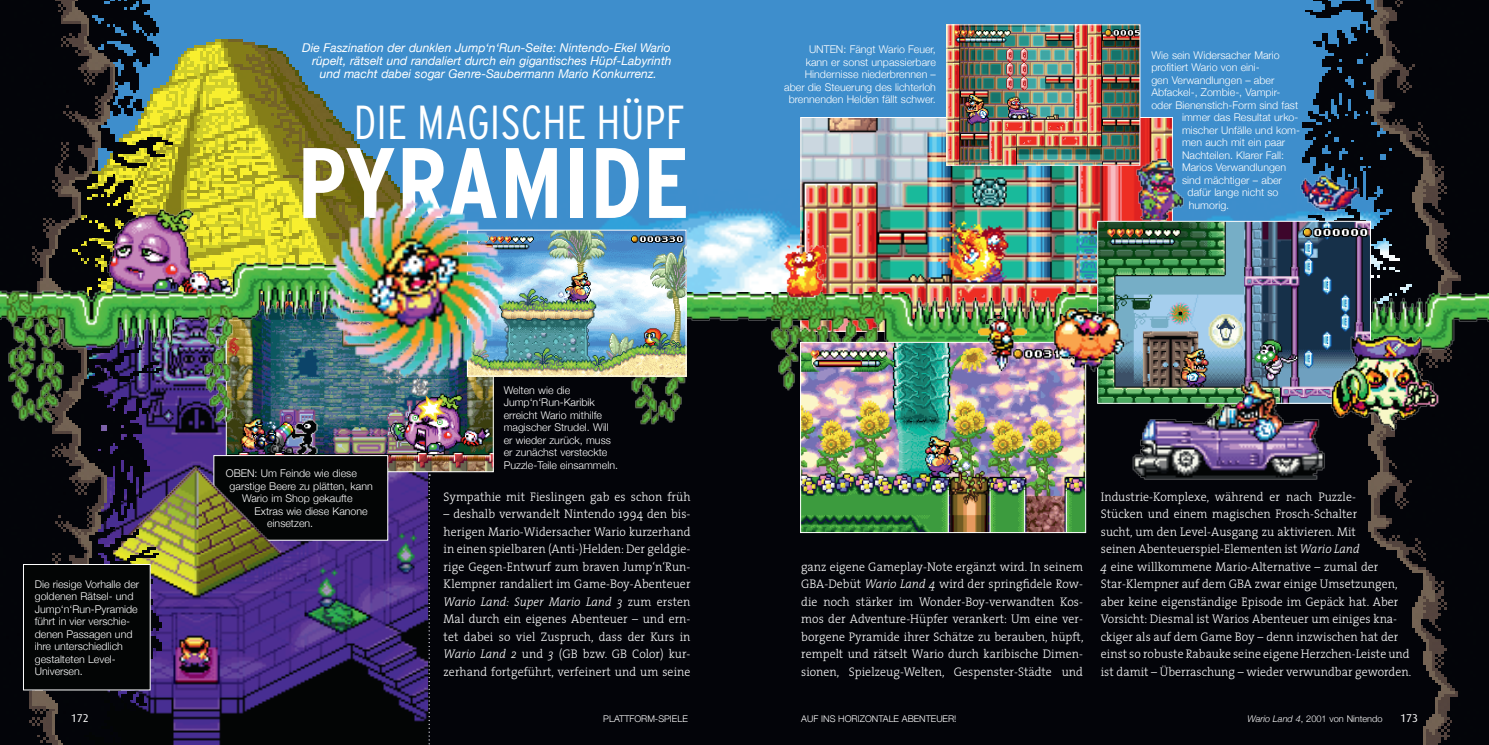
<style>
.page{position:relative;width:1489px;height:745px;background:#fff}
.page>*{position:absolute;margin:0;border:0;box-sizing:border-box;transform-origin:0 0}
.t1{font:700 condensed 99.75px "Interstate";color:#fff}
.t2{font:300 condensed 47.62px "Interstate";color:#fff}
.t3{font:300 12.5px/17.5px "The Serif";letter-spacing:.005em;color:#fff;text-align:justify;scale:.95 1}
.t4{font:italic 12.12px "Helvetica Neue";color:#fff}
.t5{font:11.25px "Dax";color:#fff}
.t6{font:300 10.62px/12.5px "Helvetica Neue";color:#fff}
.t7{font:300 9.25px "Helvetica Neue";color:#fff}
.s1{font-style:italic}
</style>
<div class="page">
<div style="left:0;top:211px;width:1488px;height:533px;background:#030409"></div>
<img style="left:256px;top:0;width:959px;height:293px">
<img style="left:1215px;top:0;width:273px;height:744px">
<img style="left:256px;top:39px;width:270px;height:169px">
<img style="left:256px;top:472px;width:171px;height:250px">
<img style="left:1370px;top:293px;width:118px;height:137px">
<svg style="left:428px;top:474px;width:2px;height:271px"></svg>
<img style="left:0;top:0;width:256px;height:744px">
<img style="left:802px;top:119px;width:368px;height:174px">
<img style="left:549px;top:293px;width:575px;height:137px">
<img style="left:1099px;top:223px;width:269px;height:178px">
<img style="left:948px;top:26px;width:190px;height:137px">
<div style="left:946px;top:24px;width:194px;height:141px;border:1px solid #fff"></div>
<img style="left:802px;top:344px;width:282px;height:186px">
<div style="left:800px;top:342px;width:286px;height:190px;border:1px solid #fff"></div>
<img style="left:228px;top:401px;width:263px;height:69px">
<img style="left:1028px;top:281px;width:115px;height:109px">
<img style="left:1119px;top:140px;width:80px;height:94px">
<img style="left:768px;top:237px;width:72px;height:74px">
<img style="left:1292px;top:161px;width:81px;height:63px">
<img style="left:100px;top:178px;width:150px;height:30px">
<div style="left:23px;top:563px;width:128px;height:127px;background:#030505;border:1px solid #fff"></div>
<div style="left:213px;top:455px;width:175px;height:85px;background:#030505;border:1px solid #fff"></div>
<img style="left:128px;top:458px;width:75px;height:66px">
<img style="left:203px;top:458px;width:106px;height:93px">
<img style="left:1315px;top:318px;width:133px;height:116px">
<img style="left:978px;top:315px;width:48px;height:56px">
<img style="left:549px;top:231px;width:135px;height:143px">
<div style="left:467px;top:229px;width:219px;height:147px;border:1px solid #fff"></div>
<img style="left:0;top:208px;width:467px;height:235px">
<img style="left:1124px;top:361px;width:215px;height:136px">
<img style="left:304px;top:178px;width:245px;height:223px">
<p class="t6" style="left:35px;top:576px;width:106px">Die riesige Vorhalle der goldenen Rätsel- und<br>Jump‘n‘Run-Pyramide führt in vier verschie&shy;denen Passagen und ihre unterschiedlich gestalteten Level-<br>Universen.</p>
<p class="t4" style="left:302px;top:39px;width:370px">Die Faszination der dunklen Jump‘n‘Run-Seite: Nintendo-Ekel Wario</p>
<p class="t4" style="left:312px;top:52px;width:361px">rüpelt, rätselt und randaliert durch ein gigantisches Hüpf-Labyrinth</p>
<p class="t4" style="left:319px;top:65px;width:338px">und macht dabei sogar Genre-Saubermann Mario Konkurrenz.</p>
<h2 class="t2" style="left:354px;top:96px;width:332px">DIE MAGISCHE HÜPF</h2>
<h1 class="t1" style="left:297px;top:127px;width:395px">PYRAMIDE</h1>
<p class="t6" style="left:226px;top:466px;width:132px">OBEN: Um Feinde wie diese</p>
<p class="t6" style="left:230px;top:478px;width:145px">garstige Beere zu plätten, kann</p>
<p class="t6" style="left:242px;top:491px;width:112px">Wario im Shop gekaufte</p>
<p class="t6" style="left:255px;top:503px;width:115px">Extras wie diese Kanone</p>
<p class="t6" style="left:267px;top:516px;width:48px">einsetzen.</p>
<p class="t6" style="left:503px;top:383px;width:116px">Welten wie die<br>Jump‘n‘Run-Karibik erreicht Wario mithilfe magischer Strudel. Will er wieder zurück, muss er zunächst versteckte<br>Puzzle-Teile einsammeln.</p>
<p class="t3" style="left:443px;top:487px;width:261px">Sympathie mit Fieslingen gab es schon früh</p>
<p class="t3" style="left:443px;top:504px;width:261px">– deshalb verwandelt Nintendo 1994 den bis&shy;herigen Mario-Widersacher Wario kurzerhand in einen spielbaren (Anti-)Helden: Der geldgie&shy;rige Gegen-Entwurf zum braven Jump‘n‘Run-Klempner randaliert im Game-Boy-Abenteuer <span class="s1">Wario Land: Super Mario Land 3</span> zum ersten Mal durch ein eigenes Abenteuer – und ern&shy;tet dabei so viel Zuspruch, dass der Kurs in <span class="s1">Wario Land 2</span> und <span class="s1">3</span> (GB bzw. GB Color) kur&shy;zerhand fortgeführt, verfeinert und um seine</p>
<p class="t6" style="left:784px;top:42px;width:153px;text-align:right">UNTEN: Fängt Wario Feuer, kann er sonst unpassierbare<br>Hindernisse niederbrennen – aber die Steuerung des lichterloh brennenden Helden fällt schwer.</p>
<p class="t6" style="left:1151px;top:48px;width:130px">Wie sein Widersacher Mario</p>
<p class="t6" style="left:1151px;top:60px;width:110px">profitiert Wario von eini-</p>
<p class="t6" style="left:1151px;top:73px;width:124px">gen Verwandlungen – aber</p>
<p class="t6" style="left:1151px;top:85px;width:130px">Abfackel-, Zombie-, Vampir-</p>
<p class="t6" style="left:1151px;top:98px;width:148px">oder Bienenstich-Form sind fast</p>
<p class="t6" style="left:1181px;top:110px;width:118px">immer das Resultat urko-</p>
<p class="t6" style="left:1181px;top:123px;width:119px">mischer Unfälle und kom-</p>
<p class="t6" style="left:1181px;top:135px;width:105px">men auch mit ein paar</p>
<p class="t6" style="left:1181px;top:148px;width:103px">Nachteilen. Klarer Fall:</p>
<p class="t6" style="left:1181px;top:160px;width:106px">Marios Verwandlungen</p>
<p class="t6" style="left:1181px;top:173px;width:101px">sind mächtiger – aber</p>
<p class="t6" style="left:1187px;top:185px;width:92px">dafür lange nicht so</p>
<p class="t6" style="left:1188px;top:198px;width:42px">humorig.</p>
<p class="t3" style="left:801px;top:557px;width:298px">ganz eigene Gameplay-Note ergänzt wird. In seinem GBA-Debüt <span class="s1">Wario Land 4</span> wird der springfidele Row&shy;die noch stärker im Wonder-Boy-verwandten Kos&shy;mos der Adventure-Hüpfer verankert: Um eine ver&shy;borgene Pyramide ihrer Schätze zu berauben, hüpft, rempelt und rätselt Wario durch karibische Dimen&shy;sionen, Spielzeug-Welten, Gespenster-Städte und</p>
<p class="t3" style="left:1100px;top:487px;width:328px;text-align:left">Industrie-Komplexe, während er nach Puzzle-<br>Stücken und einem magischen Frosch-Schalter<br>sucht, um den Level-Ausgang zu aktivieren. Mit<br>seinen Abenteuerspiel-Elementen ist <span class="s1">Wario Land<br>4</span> eine willkommene Mario-Alternative – zumal der Star-Klempner auf dem GBA zwar einige Umsetzungen, aber keine eigenständige Episode im Gepäck hat. Aber Vorsicht: Diesmal ist Warios Abenteuer um einiges kna&shy;ckiger als auf dem Game Boy – denn inzwischen hat der einst so robuste Rabauke seine eigene Herzchen-Leiste und ist damit – Überraschung – wieder verwundbar geworden.</p>
<p class="t5" style="left:71px;top:711px;width:19px">172</p>
<p class="t7" style="left:603px;top:710px;width:86px">PLATTFORM-SPIELE</p>
<p class="t7" style="left:801px;top:710px;width:157px">AUF INS HORIZONTALE ABENTEUER!</p>
<p class="t7" style="left:1247px;top:711px;width:136px"><span class="s1">Wario Land 4</span>, 2001 von Nintendo</p>
<p class="t5" style="left:1399px;top:711px;width:19px">173</p>
</div>
